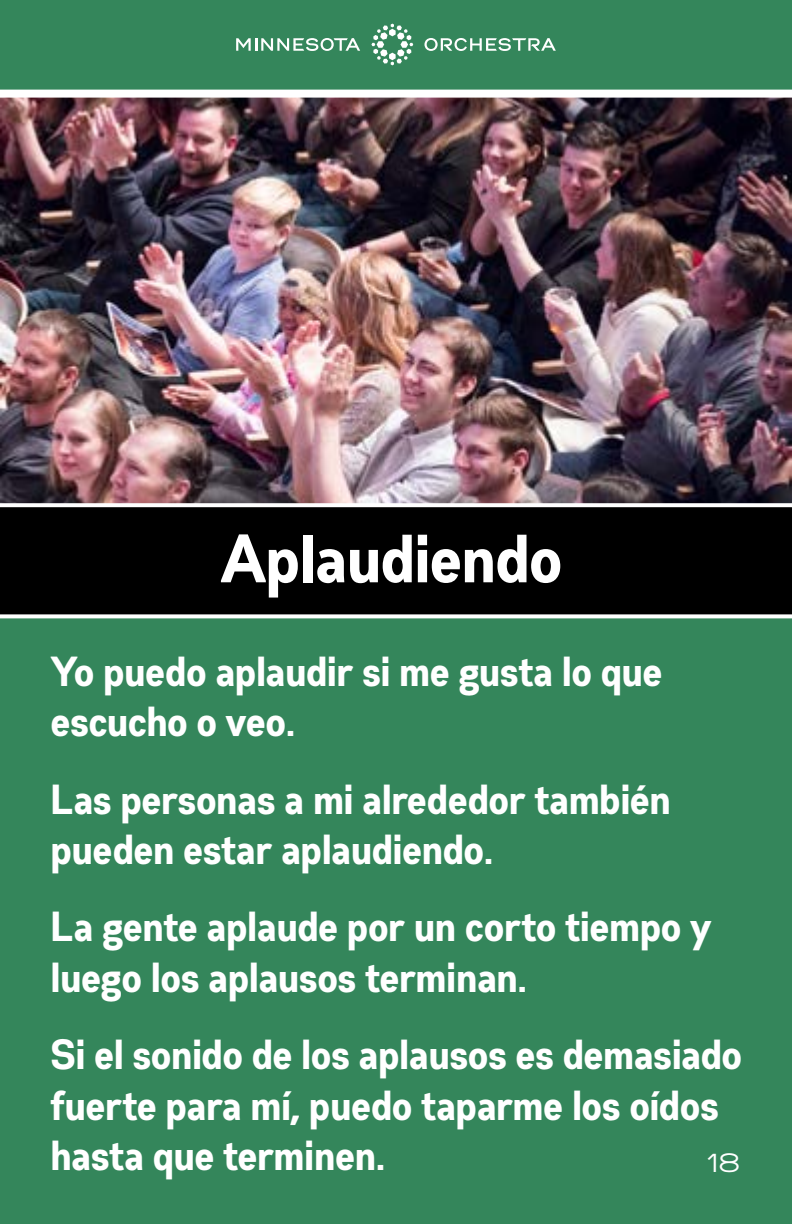
<style>
.page{position:relative;width:792px;height:1224px;background:#fff}
.page>*{position:absolute;margin:0;border:0;box-sizing:border-box;transform-origin:0 0}
.t1{font:700 68px "Gabriel Orchestra Cond";color:#fff}
.t2{font:700 42px/50.4px "Gabriel Orchestra Cond";color:#fff}
.t3{font:26px "Gabriel Orchestra Normal";color:#fff}
</style>
<div class="page">
<div style="left:0;top:721px;width:792px;height:503px;background:#34865b"></div>
<div style="left:0;top:0;width:792px;height:115px;background:#34865b"></div>
<svg style="left:424px;top:38px;width:132px;height:13px"></svg>
<svg style="left:236px;top:38px;width:124px;height:13px"></svg>
<svg style="left:371px;top:24px;width:42px;height:41px"></svg>
<img style="left:0;top:98px;width:792px;height:405px">
<div style="left:0;top:585px;width:792px;height:230px;background:#34865b"></div>
<svg style="left:0;top:503px;width:792px;height:115px;background:#111"></svg>
<div style="left:0;top:90px;width:792px;height:8px;background:#fff"></div>
<h1 class="t1" style="left:222px;top:519px;width:343px">Aplaudiendo</h1>
<p class="t2" style="left:52px;top:646px;width:613px">Yo puedo aplaudir si me gusta lo que escucho o veo.</p>
<p class="t2" style="left:52px;top:774px;width:621px">Las personas a mi alrededor también pueden estar aplaudiendo.</p>
<p class="t2" style="left:52px;top:902px;width:662px">La gente aplaude por un corto tiempo y luego los aplausos terminan.</p>
<p class="t2" style="left:52px;top:1030px;width:693px">Si el sonido de los aplausos es demasiado fuerte para mí, puedo taparme los oídos hasta que terminen.</p>
<p class="t3" style="left:707px;top:1147px;width:34px">18</p>
</div>
